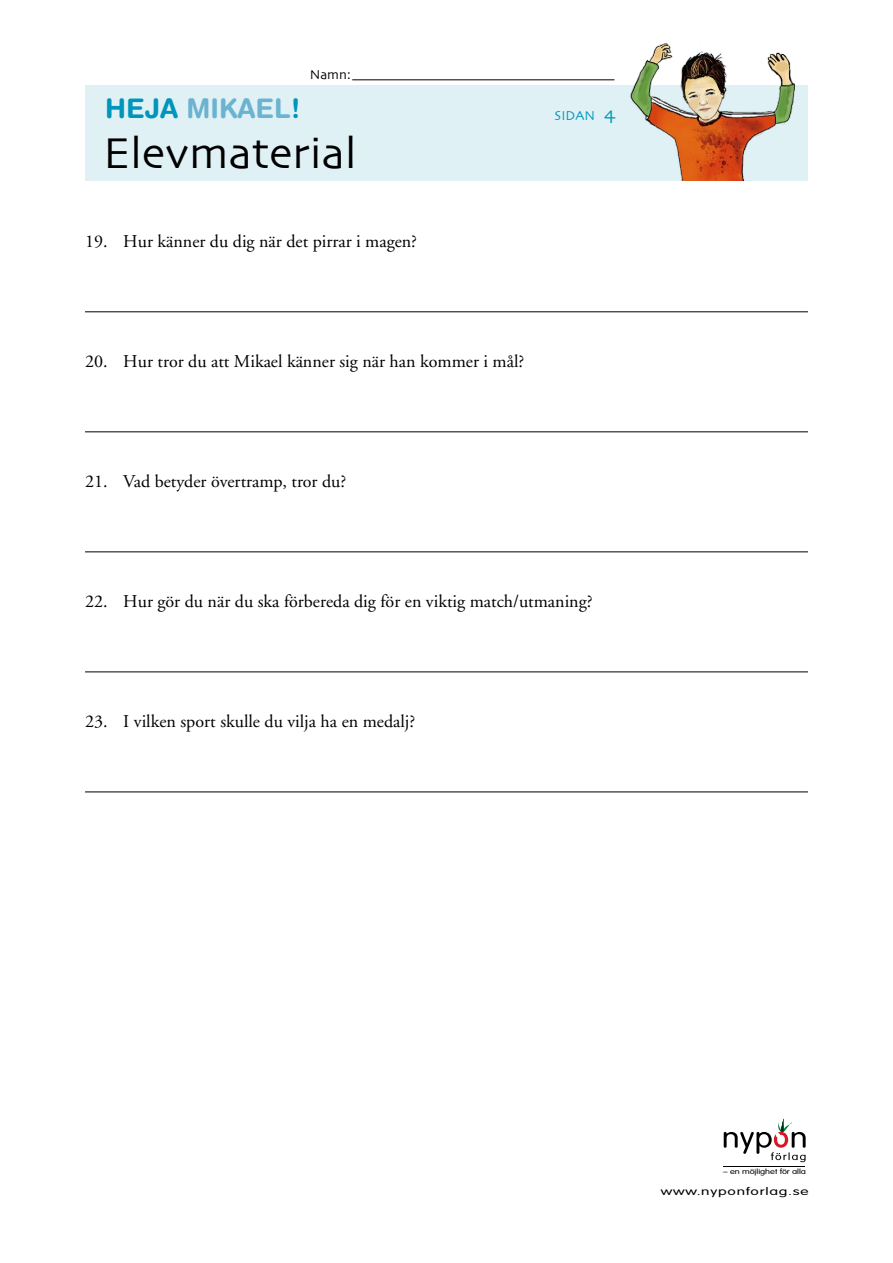
<style>
.page{position:relative;width:893px;height:1263px;background:#fff}
.page>*{position:absolute;margin:0;border:0;box-sizing:border-box;transform-origin:0 0}
.t1{font:45px "Skia";color:#000}
.t2{font:700 27px "Helvetica Rounded LT Std";color:#6bb3d0}
.t3{font:18px "Adobe Garamond";color:#000}
.t4{font:13.5px "Skia";color:#0095bb}
.t5{font:13.5px "Skia";color:#000}
.t6{font:300 10.5px "VAG Rounded";letter-spacing:.05em;color:#000;scale:1.48 1}
.t7{font:300 7.2px "VAG Rounded";letter-spacing:-.005em;color:#000;scale:1.28 1}
.s1{color:#0095bb}
.s2{font-size:19.5px}
</style>
<div class="page">
<div style="left:85px;top:85px;width:723px;height:95px;background:#e0f1f5"></div>
<img style="left:630px;top:43px;width:165px;height:137px">
<svg style="left:724px;top:1118px;width:82px;height:44px"></svg>
<hr style="left:724px;top:1167px;width:81px;height:1px;background:#000">
<hr style="left:352px;top:79px;width:262px;height:1px;background:#000">
<hr style="left:85px;top:311px;width:723px;height:1px;background:#000">
<hr style="left:85px;top:431px;width:723px;height:1px;background:#000">
<hr style="left:85px;top:551px;width:723px;height:1px;background:#000">
<hr style="left:85px;top:671px;width:723px;height:1px;background:#000">
<hr style="left:85px;top:791px;width:723px;height:1px;background:#000">
<h2 class="t2" style="left:105px;top:92px;width:196px"><span class="s1">HEJA</span> MIKAEL<span class="s1">!</span></h2>
<p class="t5" style="left:310px;top:67px;width:43px">Namn:</p>
<h1 class="t1" style="left:103px;top:126px;width:255px">Elevmaterial</h1>
<p class="t3" style="left:85px;top:232px;width:334px">19. Hur känner du dig när det pirrar i magen?</p>
<p class="t4" style="left:555px;top:107px;width:62px">SIDAN <span class="s2">4</span></p>
<p class="t3" style="left:85px;top:352px;width:441px">20. Hur tror du att Mikael känner sig när han kommer i mål?</p>
<p class="t3" style="left:85px;top:472px;width:263px">21. Vad betyder övertramp, tror du?</p>
<p class="t3" style="left:85px;top:592px;width:509px">22. Hur gör du när du ska förbereda dig för en viktig match/utmaning?</p>
<p class="t3" style="left:85px;top:712px;width:332px">23. I vilken sport skulle du vilja ha en medalj?</p>
<p class="t7" style="left:723px;top:1167px;width:66px">– en möjlighet för alla</p>
<p class="t6" style="left:661px;top:1185px;width:101px">www.nyponforlag.se</p>
</div>
